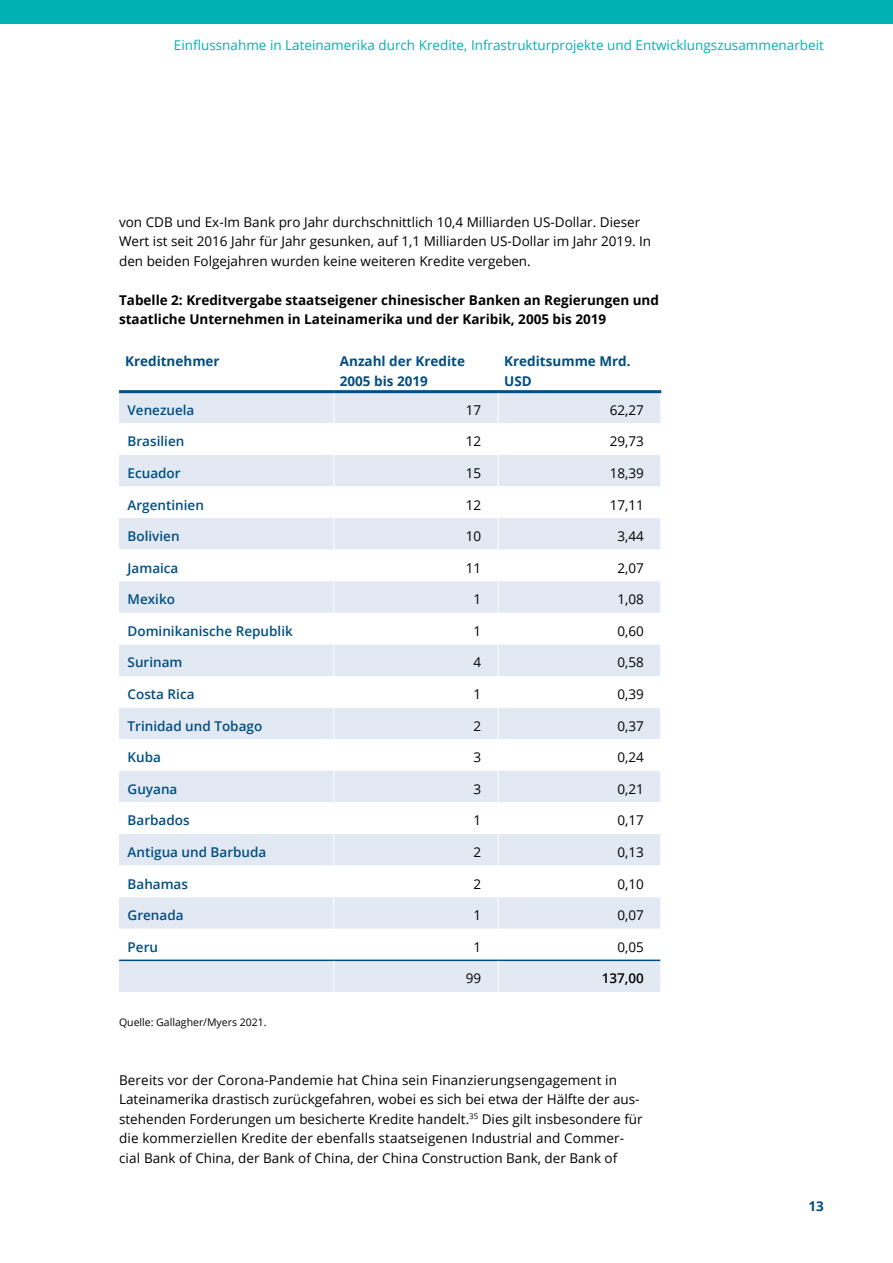
<style>
.page{position:relative;width:893px;height:1263px;background:#fff}
.page>*{position:absolute;margin:0;border:0;box-sizing:border-box;transform-origin:0 0}
.t1{font:13.5px/19.5px "Open Sans";color:#000}
.t2{font:600 13.5px "Open Sans";color:#004e82}
.t3{font:700 13.5px/19.5px "Open Sans";color:#000}
.t4{font:13.5px "Open Sans";color:#00b1b3}
.t5{font:700 13.5px/19.5px "Open Sans";color:#004e82}
.t6{font:600 13.5px "Open Sans";color:#000}
.t7{font:10.5px "Open Sans";color:#000}
</style>
<div class="page">
<div style="left:119px;top:393px;width:541px;height:599px;background:#e3e9f3"></div>
<svg style="left:119px;top:423px;width:541px;height:536px"></svg>
<hr style="left:333px;top:393px;width:1px;height:30px;background:#fff">
<hr style="left:498px;top:393px;width:1px;height:30px;background:#fff">
<hr style="left:333px;top:423px;width:1px;height:32px;background:#fff">
<hr style="left:498px;top:423px;width:1px;height:32px;background:#fff">
<hr style="left:333px;top:455px;width:1px;height:31px;background:#fff">
<hr style="left:498px;top:455px;width:1px;height:31px;background:#fff">
<hr style="left:333px;top:486px;width:1px;height:32px;background:#fff">
<hr style="left:498px;top:486px;width:1px;height:32px;background:#fff">
<hr style="left:333px;top:518px;width:1px;height:32px;background:#fff">
<hr style="left:498px;top:518px;width:1px;height:32px;background:#fff">
<hr style="left:333px;top:550px;width:1px;height:31px;background:#fff">
<hr style="left:498px;top:550px;width:1px;height:31px;background:#fff">
<hr style="left:333px;top:581px;width:1px;height:32px;background:#fff">
<hr style="left:498px;top:581px;width:1px;height:32px;background:#fff">
<hr style="left:333px;top:613px;width:1px;height:31px;background:#fff">
<hr style="left:498px;top:613px;width:1px;height:31px;background:#fff">
<hr style="left:333px;top:644px;width:1px;height:32px;background:#fff">
<hr style="left:498px;top:644px;width:1px;height:32px;background:#fff">
<hr style="left:333px;top:676px;width:1px;height:32px;background:#fff">
<hr style="left:498px;top:676px;width:1px;height:32px;background:#fff">
<hr style="left:333px;top:708px;width:1px;height:31px;background:#fff">
<hr style="left:498px;top:708px;width:1px;height:31px;background:#fff">
<hr style="left:333px;top:739px;width:1px;height:32px;background:#fff">
<hr style="left:498px;top:739px;width:1px;height:32px;background:#fff">
<hr style="left:333px;top:771px;width:1px;height:31px;background:#fff">
<hr style="left:498px;top:771px;width:1px;height:31px;background:#fff">
<hr style="left:333px;top:802px;width:1px;height:32px;background:#fff">
<hr style="left:498px;top:802px;width:1px;height:32px;background:#fff">
<hr style="left:333px;top:834px;width:1px;height:31px;background:#fff">
<hr style="left:498px;top:834px;width:1px;height:31px;background:#fff">
<hr style="left:333px;top:865px;width:1px;height:32px;background:#fff">
<hr style="left:498px;top:865px;width:1px;height:32px;background:#fff">
<hr style="left:333px;top:897px;width:1px;height:32px;background:#fff">
<hr style="left:498px;top:897px;width:1px;height:32px;background:#fff">
<hr style="left:333px;top:929px;width:1px;height:30px;background:#fff">
<hr style="left:498px;top:929px;width:1px;height:30px;background:#fff">
<hr style="left:119px;top:959px;width:215px;height:2px;background:#004e82">
<hr style="left:334px;top:959px;width:164px;height:2px;background:#004e82">
<hr style="left:498px;top:959px;width:162px;height:2px;background:#004e82">
<hr style="left:333px;top:961px;width:1px;height:31px;background:#fff">
<hr style="left:498px;top:961px;width:1px;height:31px;background:#fff">
<hr style="left:119px;top:390px;width:215px;height:3px;background:#004e82">
<hr style="left:334px;top:390px;width:164px;height:3px;background:#004e82">
<hr style="left:498px;top:390px;width:163px;height:3px;background:#004e82">
<div style="left:0;top:0;width:893px;height:23px;background:#00b1b3"></div>
<p class="t4" style="left:174px;top:36px;width:651px">Einflussnahme in Lateinamerika durch Kredite, Infrastrukturprojekte und Entwicklungszusammenarbeit</p>
<p class="t1" style="left:119px;top:212px;width:534px">von CDB und Ex-Im Bank pro Jahr durchschnittlich 10,4 Milliarden US-Dollar. Dieser<br>Wert ist seit 2016 Jahr für Jahr gesunken, auf 1,1 Milliarden US-Dollar im Jahr 2019. In den beiden Folgejahren wurden keine weiteren Kredite vergeben.</p>
<p class="t3" style="left:119px;top:290px;width:541px">Tabelle 2: Kreditvergabe staatseigener chinesischer Banken an Regierungen und staatliche Unternehmen in Lateinamerika und der Karibik, 2005 bis 2019</p>
<p class="t5" style="left:125px;top:351px;width:96px">Kreditnehmer</p>
<p class="t5" style="left:340px;top:351px;width:127px">Anzahl der Kredite<br>2005 bis 2019</p>
<p class="t5" style="left:504px;top:351px;width:128px">Kreditsumme Mrd.<br>USD</p>
<p class="t2" style="left:128px;top:401px;width:68px">Venezuela</p>
<p class="t1" style="left:466px;top:400px;width:17px">17</p>
<p class="t1" style="left:610px;top:400px;width:36px">62,27</p>
<p class="t2" style="left:128px;top:432px;width:58px">Brasilien</p>
<p class="t1" style="left:466px;top:431px;width:17px">12</p>
<p class="t1" style="left:610px;top:431px;width:36px">29,73</p>
<p class="t2" style="left:128px;top:464px;width:55px">Ecuador</p>
<p class="t1" style="left:466px;top:463px;width:17px">15</p>
<p class="t1" style="left:610px;top:463px;width:36px">18,39</p>
<p class="t2" style="left:128px;top:495px;width:78px">Argentinien</p>
<p class="t1" style="left:466px;top:494px;width:17px">12</p>
<p class="t1" style="left:610px;top:494px;width:36px">17,11</p>
<p class="t2" style="left:128px;top:527px;width:54px">Bolivien</p>
<p class="t1" style="left:466px;top:526px;width:17px">10</p>
<p class="t1" style="left:617px;top:526px;width:28px">3,44</p>
<p class="t2" style="left:128px;top:558px;width:52px">Jamaica</p>
<p class="t1" style="left:466px;top:558px;width:17px">11</p>
<p class="t1" style="left:617px;top:558px;width:28px">2,07</p>
<p class="t2" style="left:128px;top:590px;width:49px">Mexiko</p>
<p class="t1" style="left:473px;top:589px;width:9px">1</p>
<p class="t1" style="left:617px;top:589px;width:28px">1,08</p>
<p class="t2" style="left:128px;top:622px;width:167px">Dominikanische Republik</p>
<p class="t1" style="left:473px;top:621px;width:9px">1</p>
<p class="t1" style="left:617px;top:621px;width:28px">0,60</p>
<p class="t2" style="left:128px;top:653px;width:56px">Surinam</p>
<p class="t1" style="left:473px;top:652px;width:9px">4</p>
<p class="t1" style="left:617px;top:652px;width:28px">0,58</p>
<p class="t2" style="left:128px;top:685px;width:68px">Costa Rica</p>
<p class="t1" style="left:473px;top:684px;width:9px">1</p>
<p class="t1" style="left:617px;top:684px;width:28px">0,39</p>
<p class="t2" style="left:128px;top:716px;width:136px">Trinidad und Tobago</p>
<p class="t1" style="left:473px;top:716px;width:9px">2</p>
<p class="t1" style="left:617px;top:716px;width:28px">0,37</p>
<p class="t2" style="left:128px;top:748px;width:35px">Kuba</p>
<p class="t1" style="left:473px;top:747px;width:9px">3</p>
<p class="t1" style="left:617px;top:747px;width:28px">0,24</p>
<p class="t2" style="left:128px;top:780px;width:51px">Guyana</p>
<p class="t1" style="left:473px;top:779px;width:9px">3</p>
<p class="t1" style="left:617px;top:779px;width:28px">0,21</p>
<p class="t2" style="left:128px;top:811px;width:64px">Barbados</p>
<p class="t1" style="left:473px;top:810px;width:9px">1</p>
<p class="t1" style="left:617px;top:810px;width:28px">0,17</p>
<p class="t2" style="left:128px;top:843px;width:140px">Antigua und Barbuda</p>
<p class="t1" style="left:473px;top:842px;width:9px">2</p>
<p class="t1" style="left:617px;top:842px;width:28px">0,13</p>
<p class="t2" style="left:128px;top:874px;width:62px">Bahamas</p>
<p class="t1" style="left:473px;top:874px;width:9px">2</p>
<p class="t1" style="left:617px;top:874px;width:28px">0,10</p>
<p class="t2" style="left:128px;top:906px;width:58px">Grenada</p>
<p class="t1" style="left:473px;top:905px;width:9px">1</p>
<p class="t1" style="left:617px;top:905px;width:28px">0,07</p>
<p class="t2" style="left:128px;top:938px;width:32px">Peru</p>
<p class="t1" style="left:473px;top:937px;width:9px">1</p>
<p class="t1" style="left:617px;top:937px;width:28px">0,05</p>
<p class="t1" style="left:466px;top:968px;width:17px">99</p>
<p class="t6" style="left:602px;top:969px;width:44px">137,00</p>
<p class="t7" style="left:119px;top:1015px;width:149px">Quelle: Gallagher/Myers 2021.</p>
<p class="t1" style="left:119px;top:1070px;width:525px">Bereits vor der Corona-Pandemie hat China sein Finanzierungsengagement in Lateinamerika drastisch zurückgefahren, wobei es sich bei etwa der Hälfte der aus&shy;stehenden Forderungen um besicherte Kredite handelt.<sup>35</sup> Dies gilt insbesondere für die kommerziellen Kredite der ebenfalls staatseigenen Industrial and Commer&shy;cial Bank of China, der Bank of China, der China Construction Bank, der Bank of</p>
<p class="t5" style="left:808px;top:1196px;width:17px">13</p>
</div>
